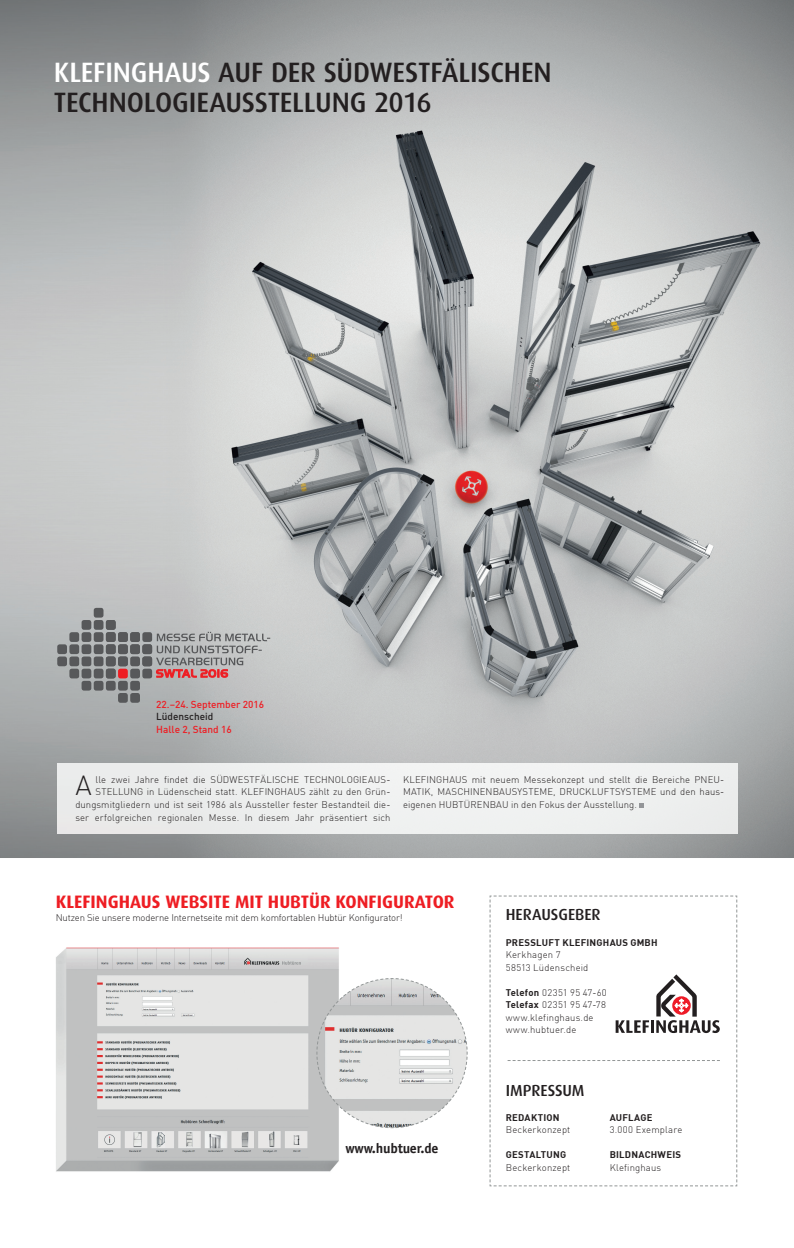
<style>
.page{position:relative;width:794px;height:1248px;background:#fff}
.page>*{position:absolute;margin:0;border:0;box-sizing:border-box;transform-origin:0 0}
.t1{font:500 28px/30px "Dax";letter-spacing:-.01em;color:#231f20}
.t2{font:300 27px "DIN";color:#231f20}
.t3{font:700 18px "Dax";color:#ee1d23}
.t4{font:500 16px "Dax";letter-spacing:-.005em;color:#231f20}
.t5{font:700 14px "Officina Sans Std";letter-spacing:-.015em;color:#231f20}
.t6{font:500 10px "DIN";color:#ee1d23}
.t7{font:500 10px "DIN";color:#231f20}
.t8{font:300 9.5px/12.5px "DIN";letter-spacing:.01em;color:#231f20}
.t9{font:300 9.5px "DIN";letter-spacing:-.015em;color:#231f20}
.t10{font:700 9.5px "DIN";letter-spacing:.02em;color:#231f20}
.s1{color:#fff}
.s2{font-weight:700}
</style>
<div class="page">
<img style="left:56px;top:947px;width:283px;height:225px">
<svg style="left:316px;top:977px;width:151px;height:150px"></svg>
<img style="left:0;top:0;width:793px;height:857px">
<div style="left:57px;top:763px;width:680px;height:69px;background:#eef0f0"></div>
<div style="left:57px;top:644px;width:10px;height:10px;background:#57585a;border-radius:2px"></div>
<div style="left:57px;top:656px;width:10px;height:10px;background:#57585a;border-radius:2px"></div>
<div style="left:142px;top:632px;width:10px;height:10px;background:#57585a;border-radius:2px"></div>
<div style="left:142px;top:644px;width:10px;height:10px;background:#57585a;border-radius:2px"></div>
<div style="left:142px;top:656px;width:10px;height:10px;background:#57585a;border-radius:2px"></div>
<div style="left:142px;top:668px;width:10px;height:10px;background:#57585a;border-radius:2px"></div>
<div style="left:69px;top:632px;width:10px;height:10px;background:#57585a;border-radius:2px"></div>
<div style="left:69px;top:644px;width:10px;height:10px;background:#57585a;border-radius:2px"></div>
<div style="left:69px;top:656px;width:10px;height:10px;background:#57585a;border-radius:2px"></div>
<div style="left:69px;top:668px;width:10px;height:10px;background:#57585a;border-radius:2px"></div>
<div style="left:106px;top:620px;width:10px;height:9px;background:#57585a;border-radius:2px"></div>
<div style="left:106px;top:632px;width:10px;height:10px;background:#57585a;border-radius:2px"></div>
<div style="left:106px;top:644px;width:10px;height:10px;background:#57585a;border-radius:2px"></div>
<div style="left:106px;top:656px;width:10px;height:10px;background:#57585a;border-radius:2px"></div>
<div style="left:106px;top:668px;width:10px;height:10px;background:#57585a;border-radius:2px"></div>
<div style="left:106px;top:680px;width:10px;height:10px;background:#57585a;border-radius:2px"></div>
<div style="left:130px;top:693px;width:10px;height:9px;background:#57585a;border-radius:2px"></div>
<div style="left:130px;top:632px;width:10px;height:10px;background:#57585a;border-radius:2px"></div>
<div style="left:130px;top:644px;width:10px;height:10px;background:#57585a;border-radius:2px"></div>
<div style="left:130px;top:656px;width:10px;height:10px;background:#57585a;border-radius:2px"></div>
<div style="left:130px;top:668px;width:10px;height:10px;background:#57585a;border-radius:2px"></div>
<div style="left:130px;top:680px;width:10px;height:10px;background:#57585a;border-radius:2px"></div>
<div style="left:118px;top:693px;width:10px;height:9px;background:#57585a;border-radius:2px"></div>
<div style="left:118px;top:632px;width:10px;height:10px;background:#57585a;border-radius:2px"></div>
<div style="left:118px;top:644px;width:10px;height:10px;background:#57585a;border-radius:2px"></div>
<div style="left:118px;top:656px;width:10px;height:10px;background:#57585a;border-radius:2px"></div>
<div style="left:118px;top:668px;width:10px;height:10px;background:#ee1d23;border-radius:2px"></div>
<div style="left:118px;top:680px;width:10px;height:10px;background:#57585a;border-radius:2px"></div>
<div style="left:94px;top:607px;width:9px;height:10px;background:#57585a;border-radius:2px"></div>
<div style="left:94px;top:620px;width:9px;height:9px;background:#57585a;border-radius:2px"></div>
<div style="left:94px;top:632px;width:9px;height:10px;background:#57585a;border-radius:2px"></div>
<div style="left:94px;top:644px;width:9px;height:10px;background:#57585a;border-radius:2px"></div>
<div style="left:94px;top:656px;width:9px;height:10px;background:#57585a;border-radius:2px"></div>
<div style="left:94px;top:668px;width:9px;height:10px;background:#57585a;border-radius:2px"></div>
<div style="left:94px;top:680px;width:9px;height:10px;background:#57585a;border-radius:2px"></div>
<div style="left:82px;top:620px;width:9px;height:9px;background:#57585a;border-radius:2px"></div>
<div style="left:82px;top:632px;width:9px;height:10px;background:#57585a;border-radius:2px"></div>
<div style="left:82px;top:644px;width:9px;height:10px;background:#57585a;border-radius:2px"></div>
<div style="left:82px;top:656px;width:9px;height:10px;background:#57585a;border-radius:2px"></div>
<div style="left:82px;top:668px;width:9px;height:10px;background:#57585a;border-radius:2px"></div>
<div style="left:82px;top:680px;width:9px;height:10px;background:#57585a;border-radius:2px"></div>
<svg style="left:156px;top:631px;width:114px;height:46px;background:#b0a4a4"></svg>
<svg style="left:489px;top:895px;width:248px;height:291px"></svg>
<svg style="left:640px;top:803px;width:4px;height:4px"></svg>
<h1 class="t1" style="left:54px;top:58px;width:499px"><span class="s1">KLEFINGHAUS</span> AUF DER SÜDWESTFÄLISCHEN<br>TECHNOLOGIEAUSSTELLUNG 2016</h1>
<p class="t6" style="left:156px;top:697px;width:110px">22.–24. September 2016</p>
<p class="t7" style="left:156px;top:710px;width:59px">Lüdenscheid</p>
<p class="t6" style="left:156px;top:722px;width:77px">Halle 2, Stand 16</p>
<p class="t8" style="left:75px;top:773px;width:316px;text-align:right">lle zwei Jahre findet die SÜDWESTFÄLISCHE TECHNOLOGIEAUS-STELLUNG in Lüdenscheid statt. KLEFINGHAUS zählt zu den Grün&shy;dungsmitgliedern und ist seit 1986 als Aussteller fester Bestandteil die&shy;ser erfolgreichen regionalen Messe. In diesem Jahr präsentiert sich</p>
<h2 class="t2" style="left:75px;top:769px;width:18px">A</h2>
<p class="t8" style="left:403px;top:773px;width:323px;text-align:justify">KLEFINGHAUS mit neuem Messekonzept und stellt die Bereiche PNEU-MATIK, MASCHINENBAUSYSTEME, DRUCKLUFTSYSTEME und den haus&shy;eigenen HUBTÜRENBAU in den Fokus der Ausstellung.</p>
<h3 class="t3" style="left:56px;top:891px;width:400px">KLEFINGHAUS WEBSITE MIT HUBTÜR KONFIGURATOR</h3>
<p class="t9" style="left:56px;top:911px;width:348px">Nutzen Sie unsere moderne Internetseite mit dem komfortablen Hubtür Konfigurator!</p>
<h3 class="t5" style="left:345px;top:1139px;width:94px">www.hubtuer.de</h3>
<h3 class="t4" style="left:506px;top:905px;width:96px">HERAUSGEBER</h3>
<p class="t10" style="left:506px;top:935px;width:153px">PRESSLUFT KLEFINGHAUS GMBH</p>
<p class="t8" style="left:506px;top:948px;width:84px">Kerkhagen 7<br>58513 Lüdenscheid</p>
<p class="t8" style="left:506px;top:985px;width:102px"><span class="s2">Telefon</span> 02351 95 47-60<br><span class="s2">Telefax</span> 02351 95 47-78 www.klefinghaus.de www.hubtuer.de</p>
<h3 class="t4" style="left:506px;top:1081px;width:80px">IMPRESSUM</h3>
<p class="t10" style="left:506px;top:1110px;width:55px">REDAKTION</p>
<p class="t8" style="left:506px;top:1123px;width:66px">Beckerkonzept</p>
<p class="t10" style="left:506px;top:1148px;width:62px">GESTALTUNG</p>
<p class="t8" style="left:506px;top:1160px;width:66px">Beckerkonzept</p>
<p class="t10" style="left:610px;top:1111px;width:44px">AUFLAGE</p>
<p class="t8" style="left:610px;top:1123px;width:74px">3.000 Exemplare</p>
<p class="t10" style="left:610px;top:1148px;width:73px">BILDNACHWEIS</p>
<p class="t8" style="left:610px;top:1160px;width:53px">Klefinghaus</p>
</div>
